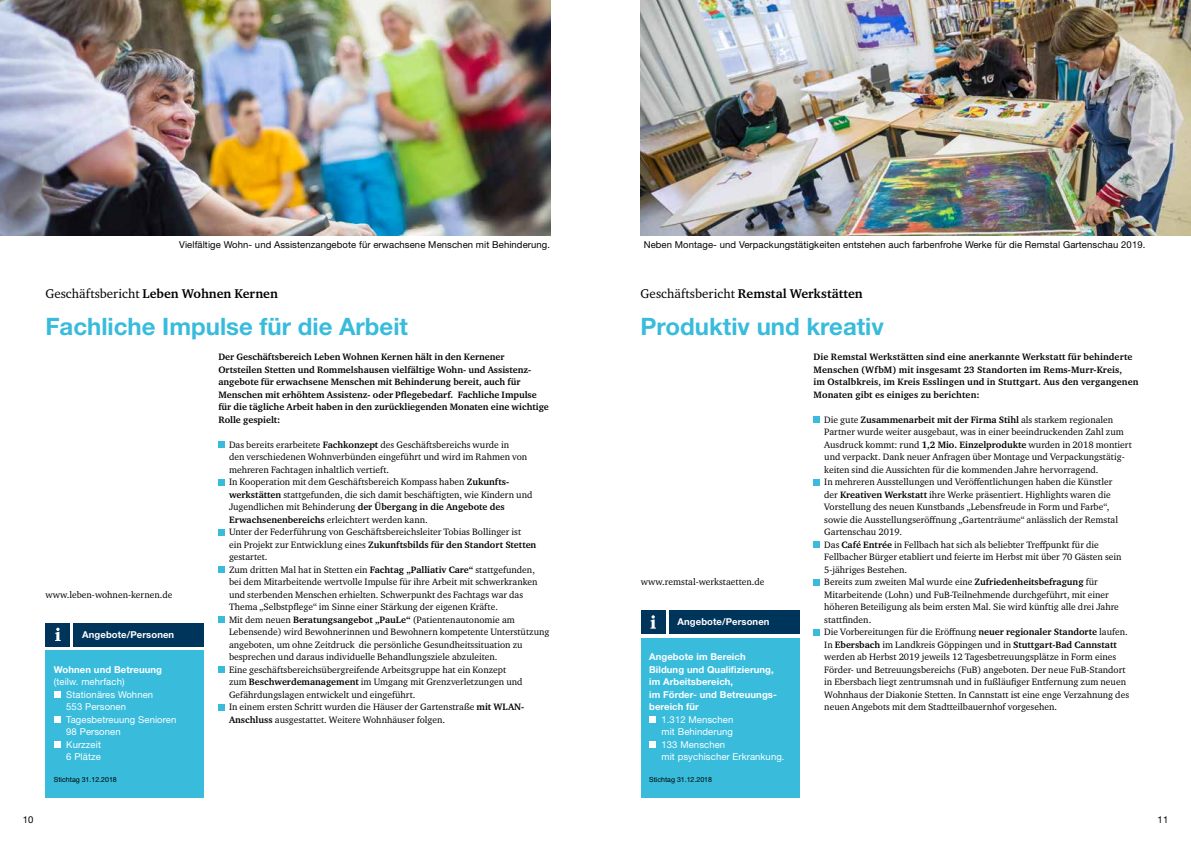
<style>
.page{position:relative;width:1191px;height:842px;background:#fff}
.page>*{position:absolute;margin:0;border:0;box-sizing:border-box;transform-origin:0 0}
.t1{font:700 24px "Helvetica Neue LT Std";color:#39bcdc}
.t2{font:700 13px "Charter ITC Std";color:#000}
.t3{font:9.5px/12.5px "Charter ITC Std";color:#000}
.t4{font:700 9.5px/12.5px "Charter ITC Std";color:#000}
.t5{font:9.5px "Helvetica Neue LT Std";letter-spacing:.01em;color:#000}
.t6{font:9.5px/12.5px "Helvetica Neue LT Std";letter-spacing:.01em;color:#fff}
.t7{font:700 9.5px/12.5px "Helvetica Neue LT Std";letter-spacing:.01em;color:#fff}
.t8{font:7px "Helvetica Neue LT Std";color:#000}
.s1{font-weight:400}
.s2{font-weight:700}
</style>
<div class="page">
<div style="left:45px;top:650px;width:159px;height:148px;background:#39bcdc"></div>
<div style="left:54px;top:691px;width:7px;height:7px;background:#fff"></div>
<div style="left:54px;top:716px;width:7px;height:7px;background:#fff"></div>
<div style="left:54px;top:741px;width:7px;height:7px;background:#fff"></div>
<div style="left:45px;top:623px;width:25px;height:23px;background:#00355b"></div>
<svg style="left:55px;top:628px;width:6px;height:13px"></svg>
<div style="left:74px;top:623px;width:130px;height:23px;background:#00355b"></div>
<div style="left:218px;top:441px;width:7px;height:7px;background:#39bcdc"></div>
<div style="left:218px;top:479px;width:7px;height:6px;background:#39bcdc"></div>
<div style="left:218px;top:529px;width:7px;height:6px;background:#39bcdc"></div>
<div style="left:218px;top:566px;width:7px;height:7px;background:#39bcdc"></div>
<div style="left:218px;top:616px;width:7px;height:7px;background:#39bcdc"></div>
<div style="left:218px;top:666px;width:7px;height:7px;background:#39bcdc"></div>
<div style="left:218px;top:704px;width:7px;height:6px;background:#39bcdc"></div>
<div style="left:813px;top:416px;width:7px;height:7px;background:#39bcdc"></div>
<div style="left:813px;top:479px;width:7px;height:6px;background:#39bcdc"></div>
<div style="left:813px;top:541px;width:7px;height:7px;background:#39bcdc"></div>
<div style="left:813px;top:579px;width:7px;height:6px;background:#39bcdc"></div>
<div style="left:813px;top:629px;width:7px;height:6px;background:#39bcdc"></div>
<div style="left:640px;top:638px;width:159px;height:160px;background:#39bcdc"></div>
<div style="left:649px;top:716px;width:7px;height:7px;background:#fff"></div>
<div style="left:649px;top:741px;width:7px;height:7px;background:#fff"></div>
<div style="left:640px;top:610px;width:25px;height:24px;background:#00355b"></div>
<svg style="left:650px;top:615px;width:6px;height:14px"></svg>
<div style="left:669px;top:610px;width:130px;height:24px;background:#00355b"></div>
<img style="left:640px;top:0;width:551px;height:235px">
<img style="left:0;top:0;width:550px;height:235px">
<p class="t5" style="left:179px;top:239px;width:372px">Vielfältige Wohn- und Assistenzangebote für erwachsene Menschen mit Behinderung.</p>
<h2 class="t2" style="left:45px;top:285px;width:234px"><span class="s1">Geschäftsbericht</span> Leben Wohnen Kernen</h2>
<h1 class="t1" style="left:45px;top:312px;width:364px">Fachliche Impulse für die Arbeit</h1>
<p class="t3" style="left:45px;top:588px;width:129px">www.leben-wohnen-kernen.de</p>
<p class="t7" style="left:82px;top:628px;width:93px">Angebote/Personen</p>
<p class="t7" style="left:54px;top:663px;width:110px">Wohnen und Betreuung</p>
<p class="t6" style="left:66px;top:675px;width:112px;text-indent:-12px">(teilw. mehrfach)<br>Stationäres Wohnen<br>553 Personen<br>Tagesbetreuung Senioren<br>98 Personen<br>Kurzzeit<br>6 Plätze</p>
<p class="t8" style="left:54px;top:775px;width:64px">Stichtag 31.12.2018</p>
<p class="t4" style="left:218px;top:351px;width:332px">Der Geschäftsbereich Leben Wohnen Kernen hält in den Kernener Ortsteilen Stetten und Rommelshausen vielfältige Wohn- und Assistenz&shy;angebote für erwachsene Menschen mit Behinderung bereit, auch für Menschen mit erhöhtem Assistenz- oder Pflegebedarf. Fachliche Impulse für die tägliche Arbeit haben in den zurückliegenden Monaten eine wichtige Rolle gespielt:</p>
<p class="t3" style="left:229px;top:438px;width:322px">Das bereits erarbeitete <span class="s2">Fachkonzept</span> des Geschäftsbereichs wurde in<br>den verschiedenen Wohnverbünden eingeführt und wird im Rahmen von mehreren Fachtagen inhaltlich vertieft.<br>In Kooperation mit dem Geschäftsbereich Kompass haben <span class="s2">Zukunfts&shy;werkstätten</span> stattgefunden, die sich damit beschäftigten, wie Kindern und Jugendlichen mit Behinderung <span class="s2">der Übergang in die Angebote des Erwachsenenbereichs</span> erleichtert werden kann.<br>Unter der Federführung von Geschäftsbereichsleiter Tobias Bollinger ist<br>ein Projekt zur Entwicklung eines <span class="s2">Zukunftsbilds für den Standort Stetten </span>gestartet.<br>Zum dritten Mal hat in Stetten ein <span class="s2">Fachtag „Palliativ Care“</span> stattgefunden, bei dem Mitarbeitende wertvolle Impulse für ihre Arbeit mit schwerkranken und sterbenden Menschen erhielten. Schwerpunkt des Fachtags war das Thema „Selbstpflege“ im Sinne einer Stärkung der eigenen Kräfte.<br>Mit dem neuen <span class="s2">Beratungsangebot „PauLe“</span> (Patientenautonomie am Lebensende) wird Bewohnerinnen und Bewohnern kompetente Unterstützung angeboten, um ohne Zeitdruck die persönliche Gesundheitssituation zu besprechen und daraus individuelle Behandlungsziele abzuleiten.<br>Eine geschäftsbereichsübergreifende Arbeitsgruppe hat ein Konzept<br>zum <span class="s2">Beschwerdemanagement</span> im Umgang mit Grenzverletzungen und Gefährdungslagen entwickelt und eingeführt.<br>In einem ersten Schritt wurden die Häuser der Gartenstraße <span class="s2">mit WLAN-Anschluss</span> ausgestattet. Weitere Wohnhäuser folgen.</p>
<p class="t5" style="left:643px;top:239px;width:503px">Neben Montage- und Verpackungstätigkeiten entstehen auch farbenfrohe Werke für die Remstal Gartenschau 2019.</p>
<h2 class="t2" style="left:640px;top:285px;width:223px"><span class="s1">Geschäftsbericht</span> Remstal Werkstätten</h2>
<h1 class="t1" style="left:640px;top:312px;width:245px">Produktiv und kreativ</h1>
<p class="t3" style="left:641px;top:576px;width:125px">www.remstal-werkstaetten.de</p>
<p class="t7" style="left:677px;top:615px;width:93px">Angebote/Personen</p>
<p class="t7" style="left:649px;top:650px;width:129px">Angebote im Bereich<br>Bildung und Qualifizierung, im Arbeitsbereich,<br>im Förder- und Betreuungs&shy;bereich für</p>
<p class="t6" style="left:661px;top:713px;width:125px">1.312 Menschen<br>mit Behinderung<br>133 Menschen<br>mit psychischer Erkrankung.</p>
<p class="t8" style="left:649px;top:775px;width:64px">Stichtag 31.12.2018</p>
<p class="t4" style="left:813px;top:351px;width:326px">Die Remstal Werkstätten sind eine anerkannte Werkstatt für behinderte Menschen (WfbM) mit insgesamt 23 Standorten im Rems-Murr-Kreis,<br>im Ostalbkreis, im Kreis Esslingen und in Stuttgart. Aus den vergangenen Monaten gibt es einiges zu berichten:</p>
<p class="t3" style="left:824px;top:413px;width:309px">Die gute <span class="s2">Zusammenarbeit mit der Firma Stihl</span> als starkem regionalen Partner wurde weiter ausgebaut, was in einer beeindruckenden Zahl zum Ausdruck kommt: rund <span class="s2">1,2 Mio. Einzelprodukte</span> wurden in 2018 montiert und verpackt. Dank neuer Anfragen über Montage und Verpackungstätig&shy;keiten sind die Aussichten für die kommenden Jahre hervorragend.<br>In mehreren Ausstellungen und Veröffentlichungen haben die Künstler<br>der <span class="s2">Kreativen Werkstatt</span> ihre Werke präsentiert. Highlights waren die Vorstellung des neuen Kunstbands „Lebensfreude in Form und Farbe“, sowie die Ausstellungseröffnung „Gartenträume“ anlässlich der Remstal Gartenschau 2019.<br>Das <span class="s2">Café Entrée</span> in Fellbach hat sich als beliebter Treffpunkt für die Fellbacher Bürger etabliert und feierte im Herbst mit über 70 Gästen sein 5-jähriges Bestehen.<br>Bereits zum zweiten Mal wurde eine <span class="s2">Zufriedenheitsbefragung</span> für Mitarbeitende (Lohn) und FuB-Teilnehmende durchgeführt, mit einer höheren Beteiligung als beim ersten Mal. Sie wird künftig alle drei Jahre stattfinden.<br>Die Vorbereitungen für die Eröffnung <span class="s2">neuer regionaler Standorte</span> laufen.<br>In <span class="s2">Ebersbach</span> im Landkreis Göppingen und in <span class="s2">Stuttgart-Bad Cannstatt </span>werden ab Herbst 2019 jeweils 12 Tagesbetreuungsplätze in Form eines Förder- und Betreuungsbereichs (FuB) angeboten. Der neue FuB-Standort in Ebersbach liegt zentrumsnah und in fußläufiger Entfernung zum neuen Wohnhaus der Diakonie Stetten. In Cannstatt ist eine enge Verzahnung des neuen Angebots mit dem Stadtteilbauernhof vorgesehen.</p>
<p class="t5" style="left:23px;top:814px;width:12px">10</p>
<p class="t5" style="left:1157px;top:814px;width:12px">11</p>
</div>
